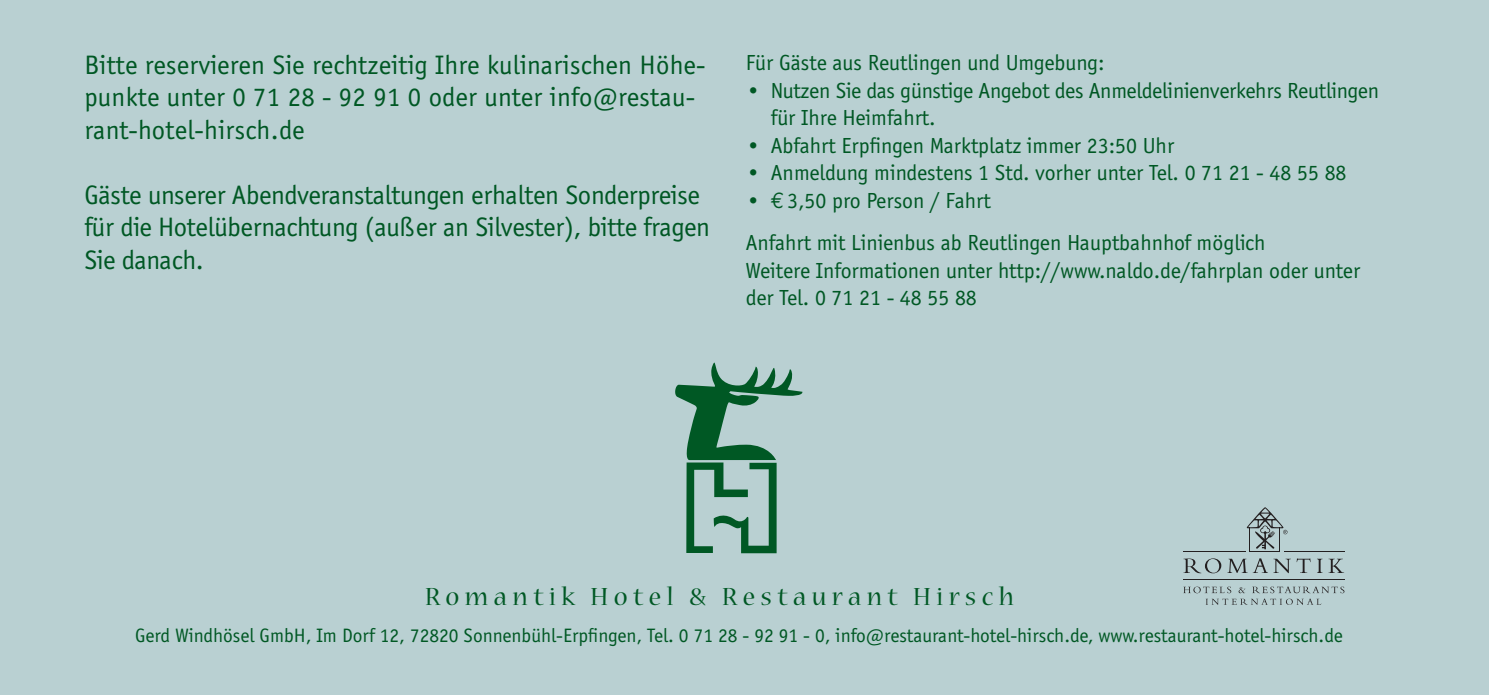
<style>
.page{position:relative;width:1489px;height:695px;background:#fff}
.page>*{position:absolute;margin:0;border:0;box-sizing:border-box;transform-origin:0 0}
.t1{font:27.5px/32.5px "Officina Sans";letter-spacing:.01em;color:#005824}
.t2{font:27.5px/32.5px "Officina Sans";letter-spacing:-.01em;color:#005824}
.t3{font:27.5px "Nueva";letter-spacing:.2em;color:#005824}
.t4{font:22.5px/27.5px "Officina Sans";color:#005824}
.t5{font:20px "Officina Sans";color:#005824}
.s1{font-family:"Euro Mono"}
</style>
<div class="page">
<div style="left:0;top:0;width:1488px;height:694px;background:#b9d0d2"></div>
<svg style="left:1183px;top:558px;width:38px;height:15px"></svg>
<svg style="left:1227px;top:558px;width:40px;height:15px"></svg>
<svg style="left:1273px;top:558px;width:17px;height:15px"></svg>
<svg style="left:1296px;top:558px;width:14px;height:15px"></svg>
<svg style="left:1317px;top:558px;width:5px;height:15px"></svg>
<svg style="left:1328px;top:558px;width:15px;height:15px"></svg>
<hr style="left:1182px;top:579px;width:162px;height:1px;background:#231f20">
<hr style="left:1283px;top:550px;width:61px;height:1px;background:#231f20">
<hr style="left:1182px;top:550px;width:63px;height:1px;background:#231f20">
<svg style="left:1246px;top:507px;width:41px;height:44px"></svg>
<svg style="left:1183px;top:586px;width:161px;height:19px"></svg>
<svg style="left:675px;top:362px;width:128px;height:191px"></svg>
<p class="t1" style="left:84px;top:49px;width:622px">Bitte reservieren Sie rechtzeitig Ihre kulinarischen Höhe&shy;punkte unter 0 71 28 - 92 91 0 oder unter info@restau&shy;rant-hotel-hirsch.de</p>
<p class="t2" style="left:84px;top:179px;width:627px">Gäste unserer Abendveranstaltungen erhalten Sonderpreise für die Hotelübernachtung (außer an Silvester), bitte fragen<br>Sie danach.</p>
<p class="t4" style="left:745px;top:49px;width:360px">Für Gäste aus Reutlingen und Umgebung:</p>
<p class="t4" style="left:770px;top:77px;width:609px;text-indent:-25px">• Nutzen Sie das günstige Angebot des Anmeldelinienverkehrs Reutlingen für Ihre Heimfahrt.</p>
<p class="t4" style="left:745px;top:132px;width:430px">• Abfahrt Erpfingen Marktplatz immer 23:50 Uhr</p>
<p class="t4" style="left:745px;top:159px;width:602px">• Anmeldung mindestens 1 Std. vorher unter Tel. 0 71 21 - 48 55 88</p>
<p class="t4" style="left:745px;top:179px;width:521px;line-height:42.5px">• <span class="s1">E</span>3,50 pro Person / Fahrt<br>Anfahrt mit Linienbus ab Reutlingen Hauptbahnhof möglich</p>
<p class="t4" style="left:745px;top:257px;width:616px">Weitere Informationen unter http://www.naldo.de/fahrplan oder unter der Tel. 0 71 21 - 48 55 88</p>
<p class="t3" style="left:425px;top:584px;width:590px">Romantik Hotel &amp; Restaurant Hirsch</p>
<p class="t5" style="left:135px;top:624px;width:1209px">Gerd Windhösel GmbH, Im Dorf 12, 72820 Sonnenbühl-Erpfingen, Tel. 0 71 28 - 92 91 - 0, info@restaurant-hotel-hirsch.de, www.restaurant-hotel-hirsch.de</p>
</div>
